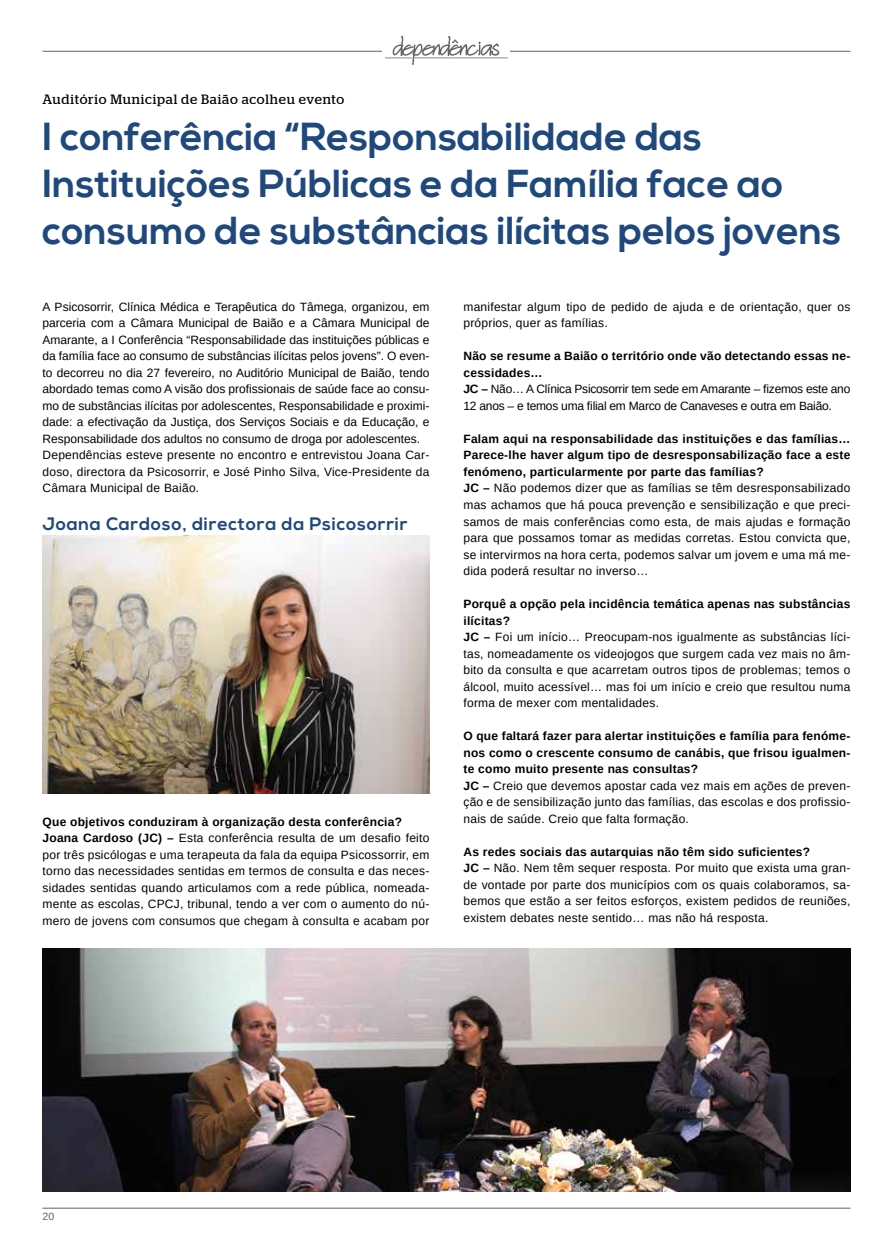
<style>
.page{position:relative;width:893px;height:1251px;background:#fff}
.page>*{position:absolute;margin:0;border:0;box-sizing:border-box;transform-origin:0 0}
.t1{font:700 39px/46.8px "Nexa";color:#1f497d}
.t2{font:700 18px "Nexa";letter-spacing:.04em;color:#1f497d}
.t3{font:13.5px "Stag";letter-spacing:.055em;color:#000}
.t4{font:12px/16.5px "Liberation Sans";letter-spacing:.02em;color:#000}
.t5{font:12px/16.5px "Liberation Sans";color:#000}
.t6{font:700 12px/16.5px "Liberation Sans";letter-spacing:.02em;color:#000}
.t7{font:12px/16.5px "Liberation Sans";letter-spacing:-.02em;color:#000}
.t8{font:10.5px "Liberation Sans";color:#636466}
.s1{font-weight:700}
.s2{font-weight:400}
</style>
<div class="page">
<hr style="left:43px;top:51px;width:367px;height:1px;background:#636466">
<hr style="left:43px;top:1207px;width:807px;height:1px;background:#636466">
<hr style="left:483px;top:51px;width:367px;height:1px;background:#636466">
<div style="left:383px;top:27px;width:127px;height:36px;background:#fff"></div>
<img style="left:385px;top:36px;width:123px;height:28px">
<img style="left:43px;top:535px;width:386px;height:258px">
<img style="left:43px;top:948px;width:807px;height:243px">
<p class="t3" style="left:43px;top:91px;width:303px">Auditório Municipal de Baião acolheu evento</p>
<h1 class="t1" style="left:43px;top:115px;width:800px">I conferência “Responsabilidade das<br>Instituições Públicas e da Família face ao consumo de substâncias ilícitas pelos jovens</h1>
<p class="t5" style="left:43px;top:298px;width:388px">A Psicosorrir, Clínica Médica e Terapêutica do Tâmega, organizou, em parceria com a Câmara Municipal de Baião e a Câmara Municipal de Amarante, a I Conferência “Responsabilidade das instituições públicas e da família face ao consumo de substâncias ilícitas pelos jovens”. O even&shy;to decorreu no dia 27 fevereiro, no Auditório Municipal de Baião, tendo abordado temas como A visão dos profissionais de saúde face ao consu&shy;mo de substâncias ilícitas por adolescentes, Responsabilidade e proximi&shy;dade: a efectivação da Justiça, dos Serviços Sociais e da Educação, e Responsabilidade dos adultos no consumo de droga por adolescentes.<br>Dependências esteve presente no encontro e entrevistou Joana Car&shy;doso, directora da Psicosorrir, e José Pinho Silva, Vice-Presidente da Câmara Municipal de Baião.</p>
<h2 class="t2" style="left:43px;top:513px;width:367px">Joana Cardoso, directora da Psicosorrir</h2>
<p class="t4" style="left:43px;top:813px;width:388px"><span class="s1">Que objetivos conduziram à organização desta conferência?<br>Joana Cardoso (JC) –</span> Esta conferência resulta de um desafio feito por três psicólogas e uma terapeuta da fala da equipa Psicossorrir, em torno das necessidades sentidas em termos de consulta e das neces&shy;sidades sentidas quando articulamos com a rede pública, nomeada&shy;mente as escolas, CPCJ, tribunal, tendo a ver com o aumento do nú&shy;mero de jovens com consumos que chegam à consulta e acabam por</p>
<p class="t4" style="left:463px;top:298px;width:388px">manifestar algum tipo de pedido de ajuda e de orientação, quer os próprios, quer as famílias.</p>
<p class="t7" style="left:463px;top:348px;width:388px"><span class="s1">Não se resume a Baião o território onde vão detectando essas ne&shy;cessidades…<br>JC –</span> Não… A Clínica Psicosorrir tem sede em Amarante – fizemos este ano 12 anos – e temos uma filial em Marco de Canaveses e outra em Baião.</p>
<p class="t4" style="left:463px;top:430px;width:388px"><span class="s1">Falam aqui na responsabilidade das instituições e das famílias… Parece-lhe haver algum tipo de desresponsabilização face a este fenómeno, particularmente por parte das famílias?<br>JC –</span> Não podemos dizer que as famílias se têm desresponsabilizado mas achamos que há pouca prevenção e sensibilização e que preci&shy;samos de mais conferências como esta, de mais ajudas e formação para que possamos tomar as medidas corretas. Estou convicta que, se intervirmos na hora certa, podemos salvar um jovem e uma má me&shy;dida poderá resultar no inverso…</p>
<p class="t4" style="left:463px;top:595px;width:388px"><span class="s1">Porquê a opção pela incidência temática apenas nas substâncias ilícitas?<br>JC –</span> Foi um início… Preocupam-nos igualmente as substâncias líci&shy;tas, nomeadamente os videojogos que surgem cada vez mais no âm&shy;bito da consulta e que acarretam outros tipos de problemas; temos o álcool, muito acessível… mas foi um início e creio que resultou numa forma de mexer com mentalidades.</p>
<p class="t6" style="left:463px;top:727px;width:388px">O que faltará fazer para alertar instituições e família para fenóme&shy;nos como o crescente consumo de canábis, que frisou igualmen&shy;te como muito presente nas consultas?<br>JC – <span class="s2">Creio que devemos apostar cada vez mais em ações de preven&shy;ção e de sensibilização junto das famílias, das escolas e dos profissio&shy;nais de saúde. Creio que falta formação.</span></p>
<p class="t4" style="left:463px;top:843px;width:388px"><span class="s1">As redes sociais das autarquias não têm sido suficientes?<br>JC –</span> Não. Nem têm sequer resposta. Por muito que exista uma gran&shy;de vontade por parte dos municípios com os quais colaboramos, sa&shy;bemos que estão a ser feitos esforços, existem pedidos de reuniões, existem debates neste sentido… mas não há resposta.</p>
<p class="t8" style="left:43px;top:1209px;width:13px">20</p>
</div>
